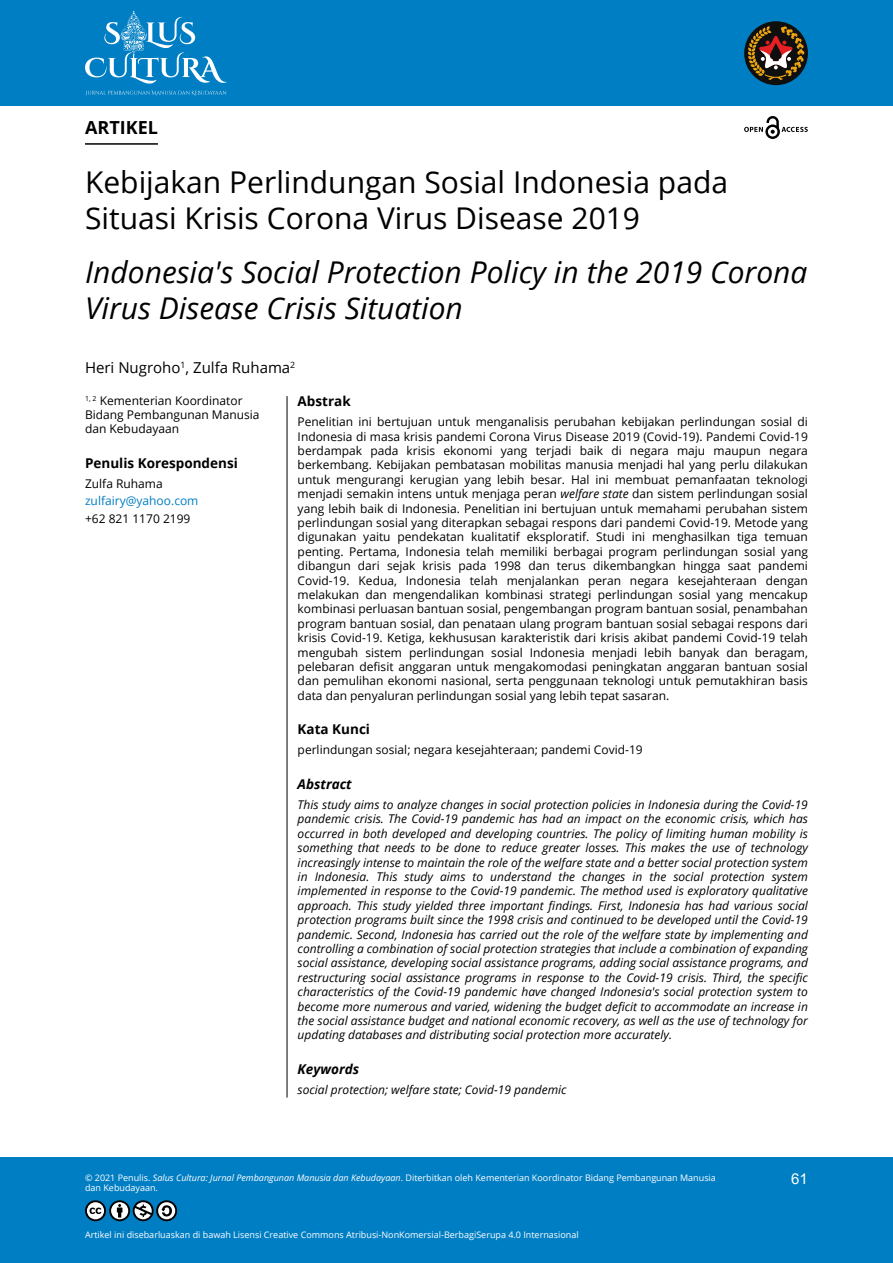
<style>
.page{position:relative;width:893px;height:1263px;background:#fff}
.page>*{position:absolute;margin:0;border:0;box-sizing:border-box;transform-origin:0 0}
.t1{font:30px/36px "Open Sans";color:#000}
.t2{font:italic 30px/36px "Open Sans";color:#000}
.t3{font:700 18px "Open Sans";color:#000}
.t4{font:15px "Open Sans";color:#000}
.t5{font:15px "Arial";color:#fff}
.t6{font:700 13.5px "Open Sans";color:#000}
.t7{font:italic 700 13.5px "Open Sans";color:#000}
.t8{font:12px/14.4px "Open Sans";color:#000}
.t9{font:italic 12px/14.4px "Open Sans";color:#000;text-align:justify}
.t10{font:12px "Open Sans";color:#007ec3}
.t11{font:9px/10.8px "Open Sans";color:#fff}
.s1{font-style:italic}
</style>
<div class="page">
<div style="left:0;top:0;width:893px;height:106px;background:#007ec3"></div>
<div style="left:0;top:1157px;width:893px;height:106px;background:#007ec3"></div>
<svg style="left:85px;top:1200px;width:92px;height:21px"></svg>
<div style="left:744px;top:21px;width:64px;height:64px;background:#0f0f0f;border-radius:50%"></div>
<svg style="left:748px;top:26px;width:57px;height:54px"></svg>
<svg style="left:85px;top:11px;width:142px;height:73px"></svg>
<svg style="left:86px;top:90px;width:140px;height:5px"></svg>
<hr style="left:85px;top:143px;width:73px;height:2px;background:#000">
<svg style="left:744px;top:116px;width:64px;height:23px"></svg>
<hr style="left:287px;top:396px;width:1px;height:701px;background:#000">
<h2 class="t3" style="left:85px;top:121px;width:74px">ARTIKEL</h2>
<h1 class="t1" style="left:85px;top:167px;width:644px">Kebijakan Perlindungan Sosial Indonesia pada<br>Situasi Krisis Corona Virus Disease 2019</h1>
<h1 class="t2" style="left:85px;top:257px;width:724px">Indonesia's Social Protection Policy in the 2019 Corona<br>Virus Disease Crisis Situation</h1>
<p class="t4" style="left:85px;top:361px;width:212px">Heri Nugroho<sup>1</sup>, Zulfa Ruhama<sup>2</sup></p>
<p class="t8" style="left:85px;top:394px;width:176px"><sup>1,</sup> <sup>2</sup> Kementerian Koordinator<br>Bidang Pembangunan Manusia dan Kebudayaan</p>
<p class="t6" style="left:85px;top:457px;width:154px">Penulis Korespondensi</p>
<p class="t8" style="left:85px;top:478px;width:79px">Zulfa Ruhama</p>
<p class="t10" style="left:85px;top:496px;width:115px">zulfairy@yahoo.com</p>
<p class="t8" style="left:85px;top:512px;width:107px">+62 821 1170 2199</p>
<p class="t6" style="left:298px;top:395px;width:55px">Abstrak</p>
<p class="t8" style="left:298px;top:416px;width:512px;text-align:justify">Penelitian ini bertujuan untuk menganalisis perubahan kebijakan perlindungan sosial di Indonesia di masa krisis pandemi Corona Virus Disease 2019 (Covid-19). Pandemi Covid-19 berdampak pada krisis ekonomi yang terjadi baik di negara maju maupun negara berkembang. Kebijakan pembatasan mobilitas manusia menjadi hal yang perlu dilakukan untuk mengurangi kerugian yang lebih besar. Hal ini membuat pemanfaatan teknologi menjadi semakin intens untuk menjaga peran <span class="s1">welfare state</span> dan sistem perlindungan sosial yang lebih baik di Indonesia. Penelitian ini bertujuan untuk memahami perubahan sistem perlindungan sosial yang diterapkan sebagai respons dari pandemi Covid-19. Metode yang digunakan yaitu pendekatan kualitatif eksploratif. Studi ini menghasilkan tiga temuan penting. Pertama, Indonesia telah memiliki berbagai program perlindungan sosial yang dibangun dari sejak krisis pada 1998 dan terus dikembangkan hingga saat pandemi Covid-19. Kedua, Indonesia telah menjalankan peran negara kesejahteraan dengan melakukan dan mengendalikan kombinasi strategi perlindungan sosial yang mencakup kombinasi perluasan bantuan sosial, pengembangan program bantuan sosial, penambahan program bantuan sosial, dan penataan ulang program bantuan sosial sebagai respons dari krisis Covid-19. Ketiga, kekhususan karakteristik dari krisis akibat pandemi Covid-19 telah mengubah sistem perlindungan sosial Indonesia menjadi lebih banyak dan beragam, pelebaran defisit anggaran untuk mengakomodasi peningkatan anggaran bantuan sosial dan pemulihan ekonomi nasional, serta penggunaan teknologi untuk pemutakhiran basis data dan penyaluran perlindungan sosial yang lebih tepat sasaran.</p>
<p class="t6" style="left:298px;top:724px;width:74px">Kata Kunci</p>
<p class="t8" style="left:298px;top:744px;width:347px">perlindungan sosial; negara kesejahteraan; pandemi Covid-19</p>
<p class="t7" style="left:298px;top:778px;width:56px">Abstract</p>
<p class="t9" style="left:298px;top:799px;width:512px">This study aims to analyze changes in social protection policies in Indonesia during the Covid-19 pandemic crisis. The Covid-19 pandemic has had an impact on the economic crisis, which has occurred in both developed and developing countries. The policy of limiting human mobility is something that needs to be done to reduce greater losses. This makes the use of technology increasingly intense to maintain the role of the welfare state and a better social protection system in Indonesia. This study aims to understand the changes in the social protection system implemented in response to the Covid-19 pandemic. The method used is exploratory qualitative approach. This study yielded three important findings. First, Indonesia has had various social protection programs built since the 1998 crisis and continued to be developed until the Covid-19 pandemic. Second, Indonesia has carried out the role of the welfare state by implementing and controlling a combination of social protection strategies that include a combination of expanding social assistance, developing social assistance programs, adding social assistance programs, and restructuring social assistance programs in response to the Covid-19 crisis. Third, the specific characteristics of the Covid-19 pandemic have changed Indonesia's social protection system to become more numerous and varied, widening the budget deficit to accommodate an increase in the social assistance budget and national economic recovery, as well as the use of technology for updating databases and distributing social protection more accurately.</p>
<p class="t7" style="left:298px;top:1063px;width:63px">Keywords</p>
<p class="t9" style="left:298px;top:1084px;width:271px">social protection; welfare state; Covid-19 pandemic</p>
<p class="t11" style="left:85px;top:1173px;width:632px">© 2021 Penulis. <span class="s1">Salus Cultura: Jurnal Pembangunan Manusia dan Kebudayaan</span>. Diterbitkan oleh Kementerian Koordinator Bidang Pembangunan Manusia dan Kebudayaan.</p>
<p class="t11" style="left:85px;top:1230px;width:495px">Artikel ini disebarluaskan di bawah Lisensi Creative Commons Atribusi-NonKomersial-BerbagiSerupa 4.0 Internasional</p>
<p class="t5" style="left:791px;top:1173px;width:18px">61</p>
</div>
